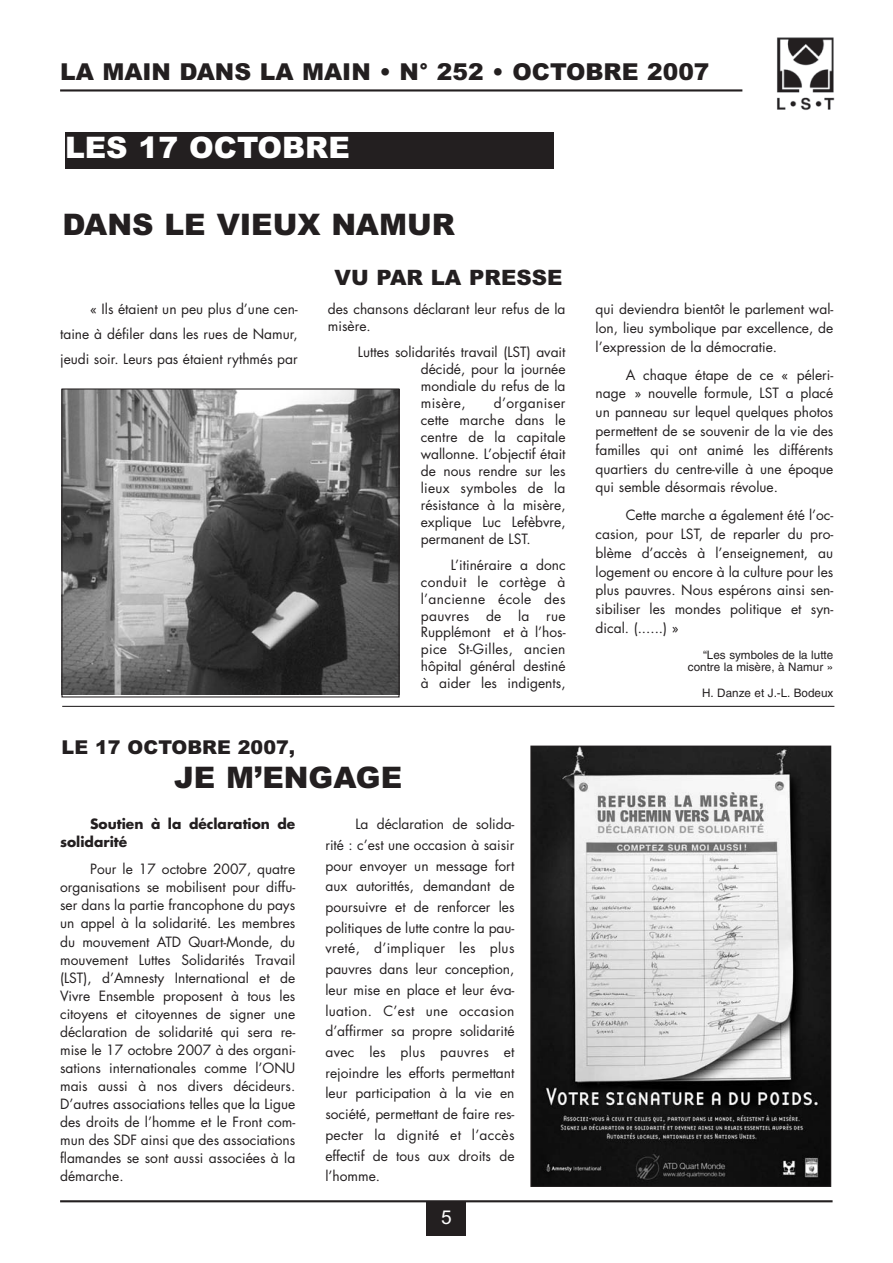
<style>
.page{position:relative;width:893px;height:1263px;background:#fff}
.page>*{position:absolute;margin:0;border:0;box-sizing:border-box;transform-origin:0 0}
.t1{font:900 29.7px "Arial";color:#231f20}
.t2{font:900 29.7px "Arial";color:#fff}
.t3{font:900 23.25px "Arial";color:#231f20}
.t4{font:900 21.15px "Arial";color:#231f20}
.t5{font:900 19.05px "Arial";color:#231f20}
.t6{font:19.05px "Arial";color:#fff}
.t7{font:13.8px/17px "Futura";color:#231f20;text-align:justify}
.t8{font:700 13.8px/18px "Futura";color:#231f20}
.t9{font:11.7px/11.4px "Helvetica";color:#231f20;text-align:right}
</style>
<div class="page">
<div style="left:427px;top:1202px;width:39px;height:34px;background:#231f20"></div>
<hr style="left:60px;top:1200px;width:772px;height:2px;background:#231f20">
<img style="left:777px;top:37px;width:58px;height:73px">
<hr style="left:60px;top:89px;width:682px;height:3px;background:#231f20">
<div style="left:65px;top:133px;width:489px;height:36px;background:#231f20"></div>
<hr style="left:62px;top:706px;width:772px;height:1px;background:#231f20">
<img style="left:63px;top:390px;width:334px;height:305px">
<div style="left:61px;top:388px;width:338px;height:310px;border:1px solid #231f20"></div>
<img style="left:532px;top:748px;width:297px;height:437px">
<div style="left:530px;top:746px;width:301px;height:441px;border:1px solid #231f20"></div>
<h2 class="t3" style="left:60px;top:59px;width:651px">LA MAIN DANS LA MAIN • N° 252 • OCTOBRE 2007</h2>
<h1 class="t2" style="left:65px;top:130px;width:286px">LES 17 OCTOBRE</h1>
<h1 class="t1" style="left:62px;top:207px;width:394px">DANS LE VIEUX NAMUR</h1>
<h3 class="t4" style="left:335px;top:265px;width:229px">VU PAR LA PRESSE</h3>
<p class="t7" style="left:60px;top:298px;width:239px;line-height:24.8px;text-indent:30px">« Ils étaient un peu plus d’une cen&shy;taine à défiler dans les rues de Namur, jeudi soir. Leurs pas étaient rythmés par</p>
<p class="t7" style="left:328px;top:302px;width:239px">des chansons déclarant leur refus de la misère.</p>
<p class="t7" style="left:421px;top:345px;width:146px;text-indent:-63px">Luttes solidarités travail (LST) avait décidé, pour la journée mondiale du refus de la misère,</p>
<p class="t7" style="left:421px;top:396px;width:146px;text-indent:73px">d’organiser cette marche dans le centre de la capitale wallonne. L’objectif était de nous rendre sur les lieux symboles de la résistance à la misère, explique Luc Lefèbvre, permanent de LST.</p>
<p class="t7" style="left:421px;top:557px;width:146px;text-indent:30px">L’itinéraire a donc conduit le cortège à l’ancienne école des pauvres de la rue Rupplémont et à l’hos&shy;pice St-Gilles, ancien hôpital général destiné à aider les indigents,</p>
<h3 class="t5" style="left:62px;top:736px;width:235px">LE 17 OCTOBRE 2007,</h3>
<h1 class="t1" style="left:174px;top:760px;width:230px">JE M’ENGAGE</h1>
<p class="t8" style="left:60px;top:816px;width:237px;text-indent:30px">Soutien à la déclaration de solidarité</p>
<p class="t7" style="left:60px;top:861px;width:237px;line-height:18px;text-indent:30px">Pour le 17 octobre 2007, quatre organisations se mobilisent pour diffu&shy;ser dans la partie francophone du pays un appel à la solidarité. Les membres du mouvement ATD Quart-Monde, du mouvement Luttes Solidarités Travail (LST), d’Amnesty International et de Vivre Ensemble proposent à tous les citoyens et citoyennes de signer une déclaration de solidarité qui sera re - mise le 17 octobre 2007 à des organi&shy;sations internationales comme l’ONU mais aussi à nos divers décideurs.<br>D’autres associations telles que la Ligue des droits de l’homme et le Front com&shy;mun des SDF ainsi que des associations flamandes se sont aussi associées à la démarche.</p>
<p class="t7" style="left:325px;top:815px;width:191px;line-height:20.7px;text-indent:30px">La déclaration de solida - rité : c’est une occasion à saisir pour envoyer un message fort aux autorittés, demandant de poursuivre et de renforcer les politiques de lutte contre la pau&shy;vreté, d’impliquer les plus pauvres dans leur conception, leur mise en place et leur éva&shy;luation. C’est une occasion d’affirmer sa propre solidarité avec les plus pauvres et rejoindre les efforts permettant leur participation à la vie en société, permettant de faire res&shy;pecter la dignité et l’accès effectif de tous aux droits de l’homme.</p>
<h3 class="t6" style="left:441px;top:1210px;width:12px">5</h3>
<p class="t7" style="left:596px;top:301px;width:239px;line-height:18.8px">qui deviendra bientôt le parlement wal&shy;lon, lieu symbolique par excellence, de l’expression de la démocratie.</p>
<p class="t7" style="left:596px;top:366px;width:239px;line-height:18.8px;text-indent:30px">A chaque étape de ce « péleri - nage » nouvelle formule, LST a placé un panneau sur lequel quelques photos permettent de se souvenir de la vie des familles qui ont animé les différents quartiers du centre-ville à une époque qui semble désormais révolue.</p>
<p class="t7" style="left:596px;top:507px;width:239px;line-height:18.8px;text-indent:30px">Cette marche a également été l’oc&shy;casion, pour LST, de reparler du pro - blème d’accès à l’enseignement, au logement ou encore à la culture pour les plus pauvres. Nous espérons ainsi sen&shy;sibiliser les mondes politique et syn - dical. (......) »</p>
<p class="t9" style="left:688px;top:651px;width:147px">“Les symboles de la lutte contre la misère, à Namur »</p>
<p class="t9" style="left:702px;top:688px;width:133px">H. Danze et J.-L. Bodeux</p>
</div>
